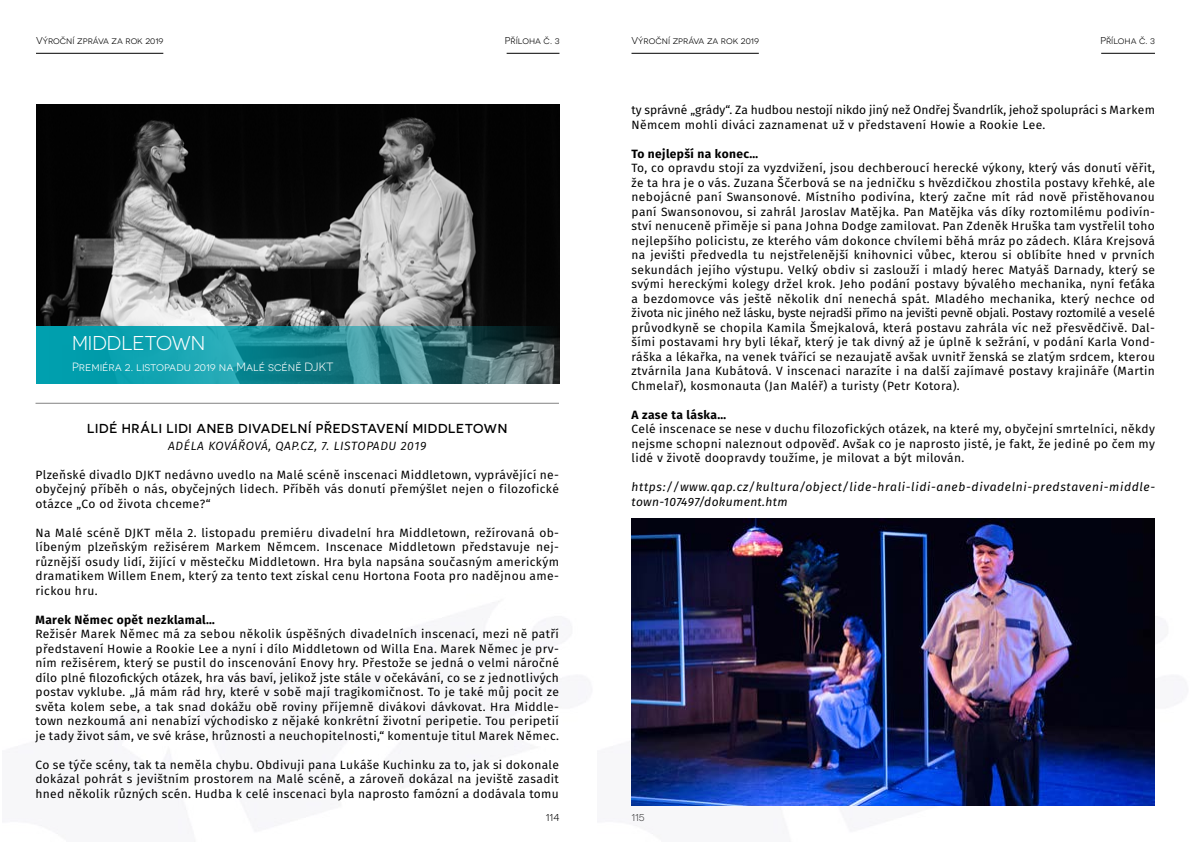
<style>
.page{position:relative;width:1191px;height:842px;background:#fff}
.page>*{position:absolute;margin:0;border:0;box-sizing:border-box;transform-origin:0 0}
.t1{font:20px "Novecentosanswide";color:#fff}
.t2{font:500 13px "Novecentosanswide";letter-spacing:.05em;color:#000}
.t3{font:12px/14.5px "Fira Sans";letter-spacing:.03em;color:#000;text-align:justify}
.t4{font:12px/14.5px "Fira Sans";color:#000}
.t5{font:italic 12px/14.5px "Fira Sans";letter-spacing:.055em;color:#000}
.t6{font:700 12px "Fira Sans";letter-spacing:.03em;color:#000}
.t7{font:12px "Novecentosanswide";color:#fff}
.t8{font:italic 12px "Fira Sans";letter-spacing:.05em;color:#000}
.t9{font:10px "Novecentosanswide";color:#000}
</style>
<div class="page">
<hr style="left:36px;top:53px;width:127px;height:1px;background:#000">
<hr style="left:631px;top:53px;width:128px;height:1px;background:#000">
<hr style="left:506px;top:53px;width:53px;height:1px;background:#000">
<hr style="left:1101px;top:53px;width:54px;height:1px;background:#000">
<img style="left:36px;top:105px;width:523px;height:221px">
<svg style="left:36px;top:326px;width:523px;height:57px;background:#228690"></svg>
<hr style="left:36px;top:403px;width:523px;height:1px;background:#000">
<img style="left:631px;top:519px;width:524px;height:287px">
<p class="t9" style="left:36px;top:35px;width:129px">Výroční zpráva za rok 2019</p>
<p class="t9" style="left:505px;top:35px;width:56px">Příloha č. 3</p>
<p class="t9" style="left:631px;top:35px;width:129px">Výroční zpráva za rok 2019</p>
<p class="t9" style="left:1100px;top:35px;width:56px">Příloha č. 3</p>
<h1 class="t1" style="left:72px;top:332px;width:135px">MIDDLETOWN</h1>
<p class="t7" style="left:72px;top:360px;width:263px">Premiéra 2. listopadu 2019 na Malé scéně DJKT</p>
<p class="t2" style="left:87px;top:420px;width:421px">LIDÉ HRÁLI LIDI ANEB DIVADELNÍ PŘEDSTAVENÍ MIDDLETOWN</p>
<p class="t8" style="left:168px;top:437px;width:259px">ADÉLA KOVÁŘOVÁ, QAP.CZ, 7. LISTOPADU 2019</p>
<p class="t3" style="left:35px;top:467px;width:525px">Plzeňské divadlo DJKT nedávno uvedlo na Malé scéně inscenaci Middletown, vyprávějící ne&shy;obyčejný příběh o nás, obyčejných lidech. Příběh vás donutí přemýšlet nejen o filozofické otázce „Co od života chceme?“</p>
<p class="t3" style="left:35px;top:525px;width:525px">Na Malé scéně DJKT měla 2. listopadu premiéru divadelní hra Middletown, režírovaná ob&shy;líbeným plzeňským režisérem Markem Němcem. Inscenace Middletown představuje nej&shy;různější osudy lidí, žijící v městečku Middletown. Hra byla napsána současným americkým dramatikem Willem Enem, který za tento text získal cenu Hortona Foota pro nadějnou ame&shy;rickou hru.</p>
<p class="t6" style="left:35px;top:611px;width:181px">Marek Němec opět nezklamal…</p>
<p class="t3" style="left:35px;top:627px;width:525px">Režisér Marek Němec má za sebou několik úspěšných divadelních inscenací, mezi ně patří představení Howie a Rookie Lee a nyní i dílo Middletown od Willa Ena. Marek Němec je prv&shy;ním režisérem, který se pustil do inscenování Enovy hry. Přestože se jedná o velmi náročné dílo plné filozofických otázek, hra vás baví, jelikož jste stále v očekávání, co se z jednotlivých postav vyklube. „Já mám rád hry, které v sobě mají tragikomičnost. To je také můj pocit ze světa kolem sebe, a tak snad dokážu obě roviny příjemně divákovi dávkovat. Hra Middle&shy;town nezkoumá ani nenabízí východisko z nějaké konkrétní životní peripetie. Tou peripetií je tady život sám, ve své kráse, hrůznosti a neuchopitelnosti,“ komentuje titul Marek Němec.</p>
<p class="t3" style="left:35px;top:757px;width:525px">Co se týče scény, tak ta neměla chybu. Obdivuji pana Lukáše Kuchinku za to, jak si dokonale dokázal pohrát s jevištním prostorem na Malé scéně, a zároveň dokázal na jeviště zasadit hned několik různých scén. Hudba k celé inscenaci byla naprosto famózní a dodávala tomu</p>
<p class="t4" style="left:631px;top:103px;width:525px">ty správné „grády“. Za hudbou nestojí nikdo jiný než Ondřej Švandrlík, jehož spolupráci s Markem<br>Němcem mohli diváci zaznamenat už v představení Howie a Rookie Lee.</p>
<p class="t6" style="left:631px;top:145px;width:128px">To nejlepší na konec…</p>
<p class="t3" style="left:631px;top:161px;width:525px">To, co opravdu stojí za vyzdvižení, jsou dechberoucí herecké výkony, který vás donutí věřit, že ta hra je o vás. Zuzana Ščerbová se na jedničku s hvězdičkou zhostila postavy křehké, ale nebojácné paní Swansonové. Místního podivína, který začne mít rád nově přistěhovanou paní Swansonovou, si zahrál Jaroslav Matějka. Pan Matějka vás díky roztomilému podivín&shy;ství nenuceně přiměje si pana Johna Dodge zamilovat. Pan Zdeněk Hruška tam vystřelil toho nejlepšího policistu, ze kterého vám dokonce chvílemi běhá mráz po zádech. Klára Krejsová na jevišti předvedla tu nejstřelenější knihovnici vůbec, kterou si oblíbíte hned v prvních sekundách jejího výstupu. Velký obdiv si zaslouží i mladý herec Matyáš Darnady, který se svými hereckými kolegy držel krok. Jeho podání postavy bývalého mechanika, nyní feťáka a bezdomovce vás ještě několik dní nenechá spát. Mladého mechanika, který nechce od života nic jiného než lásku, byste nejradši přímo na jevišti pevně objali. Postavy roztomilé a veselé průvodkyně se chopila Kamila Šmejkalová, která postavu zahrála víc než přesvědčivě. Dal&shy;šími postavami hry byli lékař, který je tak divný až je úplně k sežrání, v podání Karla Vond&shy;ráška a lékařka, na venek tvářící se nezaujatě avšak uvnitř ženská se zlatým srdcem, kterou ztvárnila Jana Kubátová. V inscenaci narazíte i na další zajímavé postavy krajináře (Martin Chmelař), kosmonauta (Jan Maléř) a turisty (Petr Kotora).</p>
<p class="t6" style="left:631px;top:406px;width:96px">A zase ta láska…</p>
<p class="t3" style="left:631px;top:422px;width:525px">Celé inscenace se nese v duchu filozofických otázek, na které my, obyčejní smrtelníci, někdy nejsme schopni naleznout odpověď. Avšak co je naprosto jisté, je fakt, že jediné po čem my lidé v životě doopravdy toužíme, je milovat a být milován.</p>
<p class="t5" style="left:631px;top:480px;width:525px">https://www.qap.cz/kultura/object/lide-hrali-lidi-aneb-divadelni-predstaveni-middle&shy;town-107497/dokument.htm</p>
<p class="t9" style="left:546px;top:812px;width:15px">114</p>
<p class="t9" style="left:631px;top:812px;width:15px">115</p>
</div>
